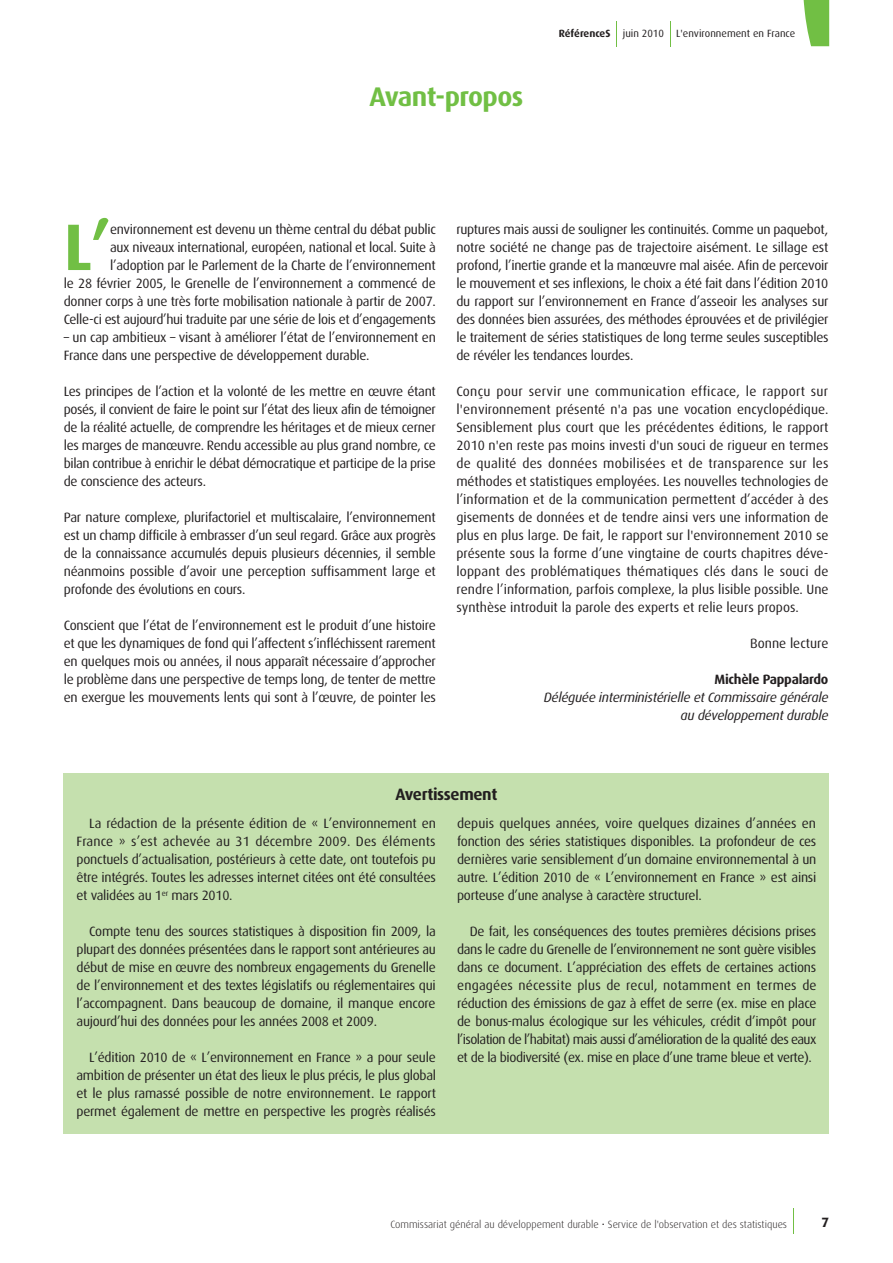
<style>
.page{position:relative;width:893px;height:1263px;background:#fff}
.page>*{position:absolute;margin:0;border:0;box-sizing:border-box;transform-origin:0 0}
.t1{font:700 65.85px "Dax OT";color:#71bf44}
.t2{font:700 27px "Dax OT";letter-spacing:-.02em;color:#71bf44}
.t3{font:700 16.5px "Dax OT";letter-spacing:-.02em;color:#231f20}
.t4{font:13.5px/18px "Dax OT";letter-spacing:-.02em;color:#231f20;text-align:justify}
.t5{font:italic 13.5px/18px "Dax OT";letter-spacing:-.02em;color:#231f20;text-align:right}
.t6{font:700 13.5px "Dax OT";letter-spacing:-.02em;color:#231f20}
.t7{font:13.5px "Dax OT";color:#231f20}
.t8{font:300 10.5px "Dax";color:#231f20}
.t9{font:10.5px "Dax OT";color:#231f20}
.s1{font-weight:700}
</style>
<div class="page">
<svg style="left:803px;top:0;width:26px;height:46px"></svg>
<svg style="left:793px;top:1208px;width:1px;height:25px"></svg>
<div style="left:64px;top:773px;width:765px;height:360px;background:#c5e0ae"></div>
<svg style="left:616px;top:21px;width:1px;height:25px"></svg>
<svg style="left:670px;top:21px;width:1px;height:25px"></svg>
<h2 class="t2" style="left:369px;top:81px;width:155px">Avant-propos</h2>
<p class="t9" style="left:559px;top:28px;width:238px"><span class="s1">RéférenceS</span> juin 2010 L'environnement en France</p>
<h1 class="t1" style="left:64px;top:210px;width:49px">L’</h1>
<p class="t4" style="left:64px;top:220px;width:374px;text-align:right">environnement est devenu un thème central du débat public<br>aux niveaux international, européen, national et local. Suite à l’adoption par le Parlement de la Charte de l’environnement<br>le 28 février 2005, le Grenelle de l’environnement a commencé de donner corps à une très forte mobilisation nationale à partir de 2007.<br>Celle-ci est aujourd’hui traduite par une série de lois et d’engagements</p>
<p class="t4" style="left:64px;top:328px;width:374px">– un cap ambitieux – visant à améliorer l’état de l’environnement en<br>France dans une perspective de développement durable.</p>
<p class="t4" style="left:64px;top:382px;width:374px">Les principes de l’action et la volonté de les mettre en œuvre étant posés, il convient de faire le point sur l’état des lieux afin de témoigner de la réalité actuelle, de comprendre les héritages et de mieux cerner les marges de manœuvre. Rendu accessible au plus grand nombre, ce bilan contribue à enrichir le débat démocratique et participe de la prise de conscience des acteurs.</p>
<p class="t4" style="left:64px;top:508px;width:374px">Par nature complexe, plurifactoriel et multiscalaire, l’environnement est un champ difficile à embrasser d’un seul regard. Grâce aux progrès de la connaissance accumulés depuis plusieurs décennies, il semble néanmoins possible d’avoir une perception suffisamment large et profonde des évolutions en cours.</p>
<p class="t4" style="left:64px;top:616px;width:374px">Conscient que l’état de l’environnement est le produit d’une histoire et que les dynamiques de fond qui l’affectent s’infléchissent rarement en quelques mois ou années, il nous apparaît nécessaire d’approcher le problème dans une perspective de temps long, de tenter de mettre en exergue les mouvements lents qui sont à l’œuvre, de pointer les</p>
<p class="t4" style="left:456px;top:220px;width:374px">ruptures mais aussi de souligner les continuités. Comme un paquebot, notre société ne change pas de trajectoire aisément. Le sillage est profond, l’inertie grande et la manœuvre mal aisée. Afin de percevoir le mouvement et ses inflexions, le choix a été fait dans l’édition 2010 du rapport sur l’environnement en France d’asseoir les analyses sur des données bien assurées, des méthodes éprouvées et de privilégier le traitement de séries statistiques de long terme seules susceptibles de révéler les tendances lourdes.</p>
<p class="t4" style="left:456px;top:382px;width:374px">Conçu pour servir une communication efficace, le rapport sur l'environnement présenté n'a pas une vocation encyclopédique.<br>Sensiblement plus court que les précédentes éditions, le rapport 2010 n'en reste pas moins investi d'un souci de rigueur en termes de qualité des données mobilisées et de transparence sur les méthodes et statistiques employées. Les nouvelles technologies de l’information et de la communication permettent d’accéder à des gisements de données et de tendre ainsi vers une information de plus en plus large. De fait, le rapport sur l'environnement 2010 se présente sous la forme d’une vingtaine de courts chapitres déve&shy;loppant des problématiques thématiques clés dans le souci de rendre l’information, parfois complexe, la plus lisible possible. Une synthèse introduit la parole des experts et relie leurs propos.</p>
<p class="t7" style="left:750px;top:636px;width:80px">Bonne lecture</p>
<p class="t6" style="left:714px;top:672px;width:115px">Michèle Pappalardo</p>
<p class="t5" style="left:544px;top:688px;width:286px">Déléguée interministérielle et Commissaire générale au développement durable</p>
<p class="t3" style="left:396px;top:785px;width:103px">Avertissement</p>
<p class="t4" style="left:77px;top:814px;width:361px;text-indent:13px">La rédaction de la présente édition de « L’environnement en France » s’est achevée au 31 décembre 2009. Des éléments ponctuels d’actualisation, postérieurs à cette date, ont toutefois pu être intégrés. Toutes les adresses internet citées ont été consultées et validées au 1<sup>er</sup> mars 2010.</p>
<p class="t4" style="left:77px;top:922px;width:361px;text-indent:13px">Compte tenu des sources statistiques à disposition fin 2009, la plupart des données présentées dans le rapport sont antérieures au début de mise en œuvre des nombreux engagements du Grenelle de l’environnement et des textes législatifs ou réglementaires qui l’accompagnent. Dans beaucoup de domaine, il manque encore aujourd’hui des données pour les années 2008 et 2009.</p>
<p class="t4" style="left:77px;top:1048px;width:361px;text-indent:13px">L’édition 2010 de « L’environnement en France » a pour seule ambition de présenter un état des lieux le plus précis, le plus global et le plus ramassé possible de notre environnement. Le rapport permet également de mettre en perspective les progrès réalisés</p>
<p class="t4" style="left:457px;top:814px;width:361px">depuis quelques années, voire quelques dizaines d’années en fonction des séries statistiques disponibles. La profondeur de ces dernières varie sensiblement d’un domaine environnemental à un autre. L’édition 2010 de « L’environnement en France » est ainsi porteuse d’une analyse à caractère structurel.</p>
<p class="t4" style="left:457px;top:922px;width:361px;text-indent:13px">De fait, les conséquences des toutes premières décisions prises dans le cadre du Grenelle de l’environnement ne sont guère visibles dans ce document. L’appréciation des effets de certaines actions engagées nécessite plus de recul, notamment en termes de réduction des émissions de gaz à effet de serre (ex. mise en place de bonus-malus écologique sur les véhicules, crédit d’impôt pour l’isolation de l’habitat) mais aussi d’amélioration de la qualité des eaux et de la biodiversité (ex. mise en place d’une trame bleue et verte).</p>
<p class="t8" style="left:390px;top:1218px;width:398px">Commissariat général au développement durable • Service de l'observation et des statistiques</p>
</div>
